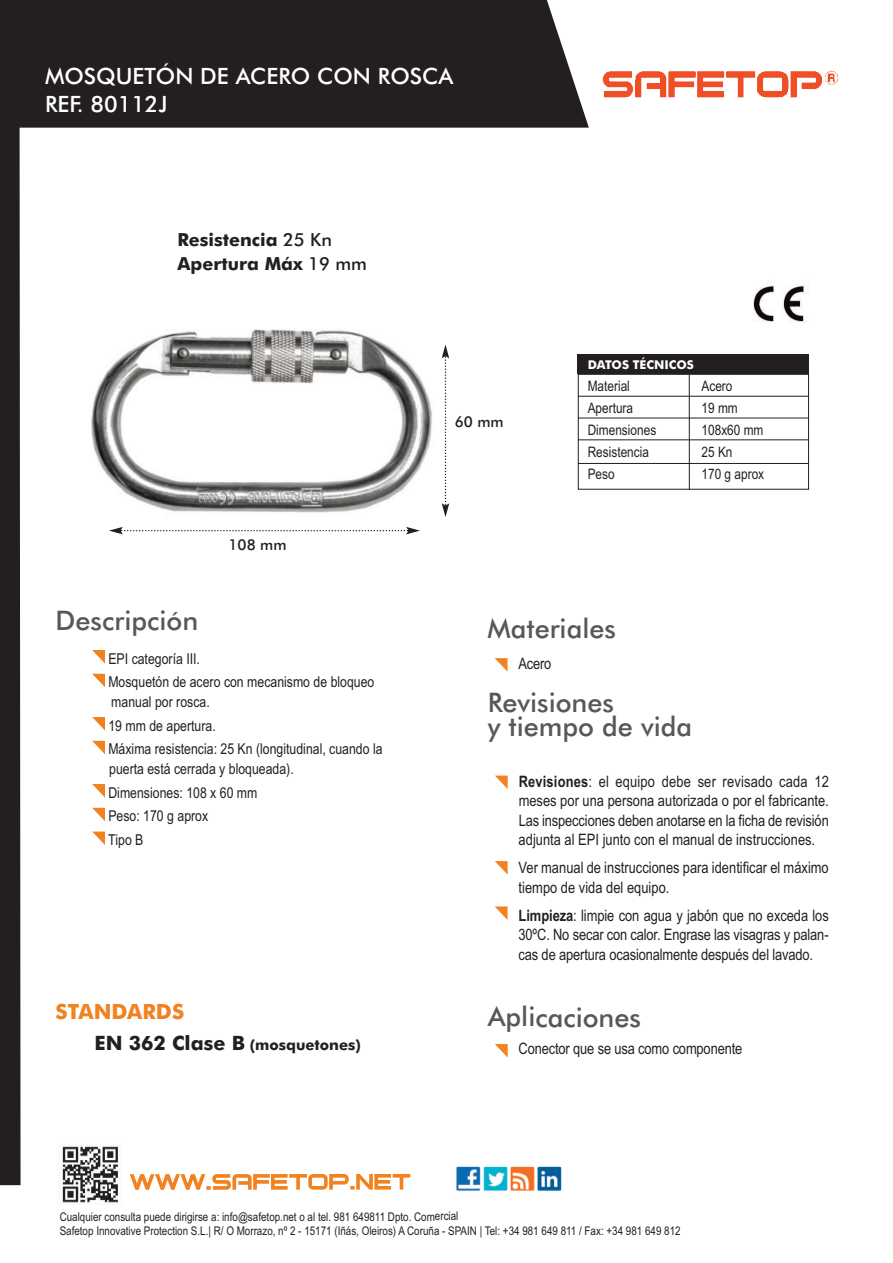
<style>
.page{position:relative;width:893px;height:1263px;background:#fff}
.page>*{position:absolute;margin:0;border:0;box-sizing:border-box;transform-origin:0 0}
.t1{font:500 27px/24px "Futura BT";color:#57585a}
.t2{font:500 22.5px/28.5px "Futura BT";color:#fff}
.t3{font:700 21px "Futura BT";color:#f28120}
.t4{font:700 18px/23.7px "Futura BT";color:#231f20}
.t5{font:15.75px/19.5px "Arial Narrow";color:#231f20;text-align:justify}
.t6{font:15px/23.7px "Arial Narrow";color:#231f20}
.t7{font:700 15px "Futura BT";color:#231f20}
.t8{font:500 15px "Futura BT";color:#231f20}
.t9{font:14.4px/22px "Arial Narrow";color:#231f20}
.t10{font:700 12.15px "Futura BT";color:#fff}
.t11{font:12px/14.2px "Arial Narrow";color:#231f20}
.s1{font-weight:500}
.s2{font-size:19.8px}
.s3{font-weight:700}
</style>
<div class="page">
<img style="left:753px;top:281px;width:55px;height:42px">
<div style="left:0;top:0;width:589px;height:128px;background:#231f20"></div>
<svg style="left:92px;top:650px;width:13px;height:13px"></svg>
<svg style="left:92px;top:674px;width:13px;height:13px"></svg>
<svg style="left:92px;top:717px;width:13px;height:13px"></svg>
<svg style="left:92px;top:741px;width:13px;height:13px"></svg>
<svg style="left:92px;top:784px;width:13px;height:13px"></svg>
<svg style="left:92px;top:808px;width:13px;height:13px"></svg>
<svg style="left:92px;top:831px;width:13px;height:14px"></svg>
<svg style="left:130px;top:1174px;width:280px;height:16px"></svg>
<img style="left:62px;top:1146px;width:56px;height:57px">
<img style="left:602px;top:70px;width:236px;height:28px">
<img style="left:456px;top:1166px;width:106px;height:25px">
<svg style="left:495px;top:658px;width:12px;height:13px"></svg>
<svg style="left:495px;top:775px;width:13px;height:14px"></svg>
<svg style="left:495px;top:861px;width:13px;height:14px"></svg>
<svg style="left:495px;top:906px;width:13px;height:14px"></svg>
<svg style="left:495px;top:1044px;width:13px;height:13px"></svg>
<div style="left:0;top:28px;width:21px;height:1157px;background:#231f20"></div>
<div style="left:578px;top:374px;width:231px;height:116px;border:1px solid #231f20"></div>
<hr style="left:578px;top:396px;width:231px;height:1px;background:#231f20">
<hr style="left:578px;top:418px;width:231px;height:1px;background:#231f20">
<hr style="left:578px;top:439px;width:231px;height:1px;background:#231f20">
<hr style="left:578px;top:463px;width:231px;height:1px;background:#231f20">
<hr style="left:689px;top:375px;width:1px;height:115px;background:#231f20">
<div style="left:578px;top:354px;width:231px;height:20px;background:#231f20"></div>
<img style="left:91px;top:329px;width:351px;height:184px">
<svg style="left:109px;top:527px;width:311px;height:7px"></svg>
<svg style="left:442px;top:344px;width:7px;height:173px"></svg>
<h2 class="t2" style="left:45px;top:62px;width:410px">MOSQUETÓN DE ACERO CON ROSCA<br>REF. 80112J</h2>
<p class="t4" style="left:177px;top:228px;width:191px">Resistencia <span class="s1">25 Kn<br></span>Apertura Máx <span class="s1">19 mm</span></p>
<p class="t8" style="left:229px;top:536px;width:59px">108 mm</p>
<p class="t8" style="left:455px;top:413px;width:50px">60 mm</p>
<p class="t10" style="left:588px;top:357px;width:108px">DATOS TÉCNICOS</p>
<p class="t9" style="left:588px;top:375px;width:70px">Material<br>Apertura<br>Dimensiones<br>Resistencia<br>Peso</p>
<p class="t9" style="left:701px;top:375px;width:64px">Acero<br>19 mm<br>108x60 mm<br>25 Kn<br>170 g aprox</p>
<h1 class="t1" style="left:56px;top:609px;width:144px">Descripción</h1>
<h1 class="t1" style="left:487px;top:616px;width:130px">Materiales</h1>
<p class="t6" style="left:108px;top:646px;width:268px">EPI categoría III.<br>Mosquetón de acero con mecanismo de bloqueo</p>
<p class="t6" style="left:108px;top:690px;width:276px">manual por rosca.<br>19 mm de apertura.<br>Máxima resistencia: 25 Kn (longitudinal, cuando la</p>
<p class="t6" style="left:108px;top:757px;width:187px">puerta está cerrada y bloqueada).<br>Dimensiones: 108 x 60 mm<br>Peso: 170 g aprox<br>Tipo B</p>
<h3 class="t3" style="left:56px;top:999px;width:130px">STANDARDS</h3>
<p class="t7" style="left:95px;top:1036px;width:268px"><span class="s2">EN 362 Clase B</span> (mosquetones)</p>
<p class="t5" style="left:518px;top:654px;width:35px">Acero</p>
<h1 class="t1" style="left:488px;top:691px;width:206px">Revisiones<br>y tiempo de vida</h1>
<p class="t5" style="left:519px;top:772px;width:312px"><span class="s3">Revisiones</span>: el equipo debe ser revisado cada 12 meses por una persona autorizada o por el fabricante.<br>Las inspecciones deben anotarse en la ficha de revisión adjunta al EPI junto con el manual de instrucciones.</p>
<p class="t5" style="left:519px;top:858px;width:312px">Ver manual de instrucciones para identificar el máximo tiempo de vida del equipo.</p>
<p class="t5" style="left:519px;top:906px;width:312px"><span class="s3">Limpieza</span>: limpie con agua y jabón que no exceda los 30ºC. No secar con calor. Engrase las visagras y palan&shy;cas de apertura ocasionalmente después del lavado.</p>
<h1 class="t1" style="left:488px;top:1005px;width:155px">Aplicaciones</h1>
<p class="t5" style="left:519px;top:1039px;width:225px">Conector que se usa como componente</p>
<p class="t11" style="left:60px;top:1209px;width:622px">Cualquier consulta puede dirigirse a: info@safetop.net o al tel. 981 649811 Dpto. Comercial<br>Safetop Innovative Protection S.L.| R/ O Morrazo, nº 2 - 15171 (Iñás, Oleiros) A Coruña - SPAIN | Tel: +34 981 649 811 / Fax: +34 981 649 812</p>
</div>
